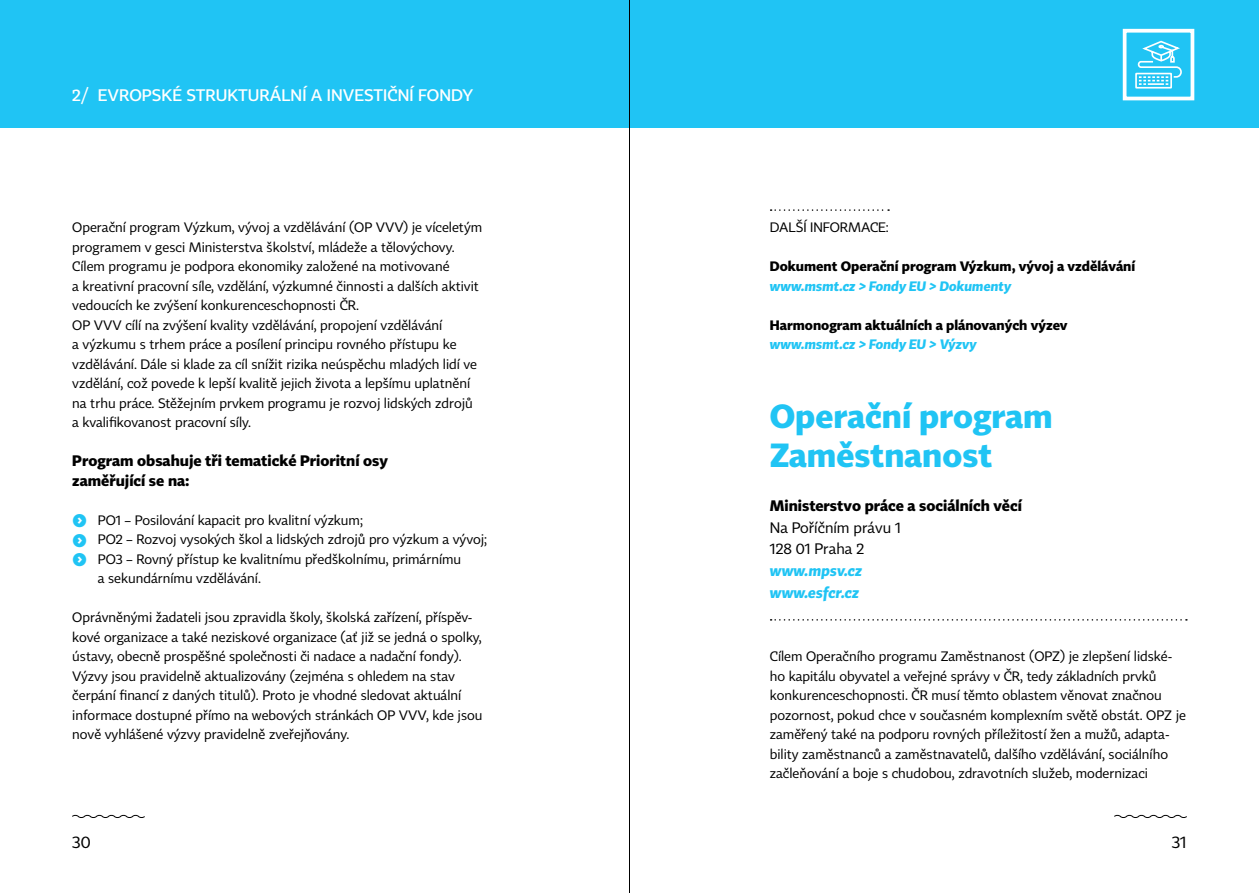
<style>
.page{position:relative;width:1259px;height:893px;background:#fff}
.page>*{position:absolute;margin:0;border:0;box-sizing:border-box;transform-origin:0 0}
.t1{font:700 33px/39.6px "Tabac Sans";color:#20c4f4}
.t2{font:500 16.5px "Tabac Sans";letter-spacing:.005em;color:#fff}
.t3{font:16.5px "Tabac Sans";color:#000}
.t4{font:700 15px/19.5px "Tabac Sans";color:#000}
.t5{font:15px/21.8px "Tabac Sans";color:#000}
.t6{font:italic 700 15px/21.8px "Tabac Sans";color:#20c4f4}
.t7{font:13.5px/19.5px "Tabac Sans";color:#000}
.t8{font:700 13.5px "Tabac Sans";color:#000}
.t9{font:italic 700 13.5px "Tabac Sans";color:#20c4f4}
.s1{font-weight:700;font-size:18px;color:#20c4f4}
</style>
<div class="page">
<svg style="left:1114px;top:814px;width:73px;height:4px"></svg>
<svg style="left:72px;top:814px;width:73px;height:4px"></svg>
<div style="left:0;top:0;width:1259px;height:128px;background:#20c4f4"></div>
<div style="left:1122px;top:29px;width:72px;height:71px;border:4px solid #fff"></div>
<svg style="left:1135px;top:40px;width:47px;height:49px"></svg>
<svg style="left:770px;top:209px;width:119px;height:2px"></svg>
<svg style="left:770px;top:619px;width:417px;height:2px"></svg>
<hr style="left:629px;top:0;width:1px;height:893px;background:#000">
<p class="t2" style="left:72px;top:85px;width:402px">2/ EVROPSKÉ STRUKTURÁLNÍ A INVESTIČNÍ FONDY</p>
<p class="t7" style="left:72px;top:218px;width:411px">Operační program Výzkum, vývoj a vzdělávání (OP VVV) je víceletým programem v gesci Ministerstva školství, mládeže a tělovýchovy.<br>Cílem programu je podpora ekonomiky založené na motivované<br>a kreativní pracovní síle, vzdělání, výzkumné činnosti a dalších aktivit vedoucích ke zvýšení konkurenceschopnosti ČR.<br>OP VVV cílí na zvýšení kvality vzdělávání, propojení vzdělávání<br>a výzkumu s trhem práce a posílení principu rovného přístupu ke vzdělávání. Dále si klade za cíl snížit rizika neúspěchu mladých lidí ve vzdělání, což povede k lepší kvalitě jejich života a lepšímu uplatnění na trhu práce. Stěžejním prvkem programu je rozvoj lidských zdrojů a kvalifikovanost pracovní síly.</p>
<p class="t4" style="left:72px;top:451px;width:317px">Program obsahuje tři tematické Prioritní osy zaměřující se na:</p>
<p class="t7" style="left:72px;top:510px;width:292px"><span class="s1">У</span> PO1 – Posilování kapacit pro kvalitní výzkum;</p>
<p class="t7" style="left:72px;top:530px;width:416px"><span class="s1">У</span> PO2 – Rozvoj vysokých škol a lidských zdrojů pro výzkum a vývoj;</p>
<p class="t7" style="left:72px;top:549px;width:390px"><span class="s1">У</span> PO3 – Rovný přístup ke kvalitnímu předškolnímu, primárnímu</p>
<p class="t7" style="left:98px;top:569px;width:165px">a sekundárnímu vzdělávání.</p>
<p class="t7" style="left:72px;top:608px;width:412px">Oprávněnými žadateli jsou zpravidla školy, školská zařízení, příspěv&shy;kové organizace a také neziskové organizace (ať již se jedná o spolky, ústavy, obecně prospěšné společnosti či nadace a nadační fondy).<br>Výzvy jsou pravidelně aktualizovány (zejména s ohledem na stav čerpání financí z daných titulů). Proto je vhodné sledovat aktuální informace dostupné přímo na webových stránkách OP VVV, kde jsou nově vyhlášené výzvy pravidelně zveřejňovány.</p>
<p class="t7" style="left:770px;top:218px;width:50px">Dalš í informace</p>
<p class="t7" style="left:886px;top:218px;width:4px">:</p>
<p class="t8" style="left:770px;top:258px;width:367px">Dokument Operační program Výzkum, vývoj a vzdělávání</p>
<p class="t9" style="left:770px;top:277px;width:243px">www.msmt.cz &gt; Fondy EU &gt; Dokumenty</p>
<p class="t8" style="left:770px;top:316px;width:299px">Harmonogram aktuálních a plánovaných výzev</p>
<p class="t9" style="left:770px;top:336px;width:208px">www.msmt.cz &gt; Fondy EU &gt; Výzvy</p>
<h1 class="t1" style="left:770px;top:396px;width:284px">Operační program<br>Zaměstnanost</h1>
<p class="t4" style="left:770px;top:496px;width:254px">Ministerstvo práce a sociálních věcí</p>
<p class="t5" style="left:770px;top:517px;width:133px">Na Poříčním právu 1<br>128 01 Praha 2</p>
<p class="t6" style="left:770px;top:560px;width:94px">www.mpsv.cz www.esfcr.cz</p>
<p class="t7" style="left:770px;top:647px;width:417px">Cílem Operačního programu Zaměstnanost (OPZ) je zlepšení lidské&shy;ho kapitálu obyvatel a veřejné správy v ČR, tedy základních prvků konkurenceschopnosti. ČR musí těmto oblastem věnovat značnou pozornost, pokud chce v současném komplexním světě obstát. OPZ je zaměřený také na podporu rovných příležitostí žen a mužů, adapta&shy;bility zaměstnanců a zaměstnavatelů, dalšího vzdělávání, sociálního začleňování a boje s chudobou, zdravotních služeb, modernizaci</p>
<p class="t3" style="left:72px;top:832px;width:20px">30</p>
<p class="t3" style="left:1171px;top:832px;width:16px">31</p>
</div>
